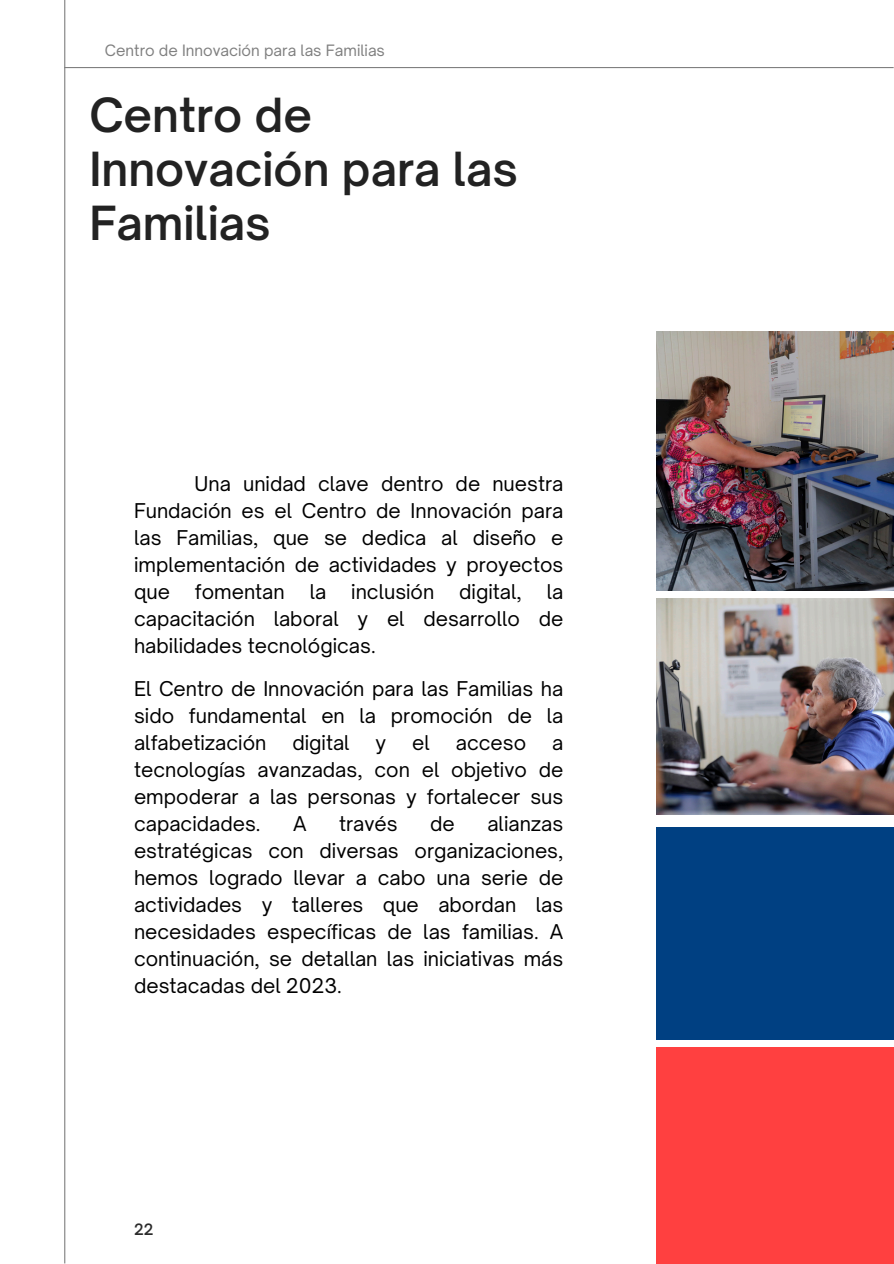
<style>
.page{position:relative;width:894px;height:1264px;background:#fff}
.page>*{position:absolute;margin:0;border:0;box-sizing:border-box;transform-origin:0 0}
.t1{font:600 45px/54px "Open Sauce One";color:#222}
.t2{font:19.5px/27px "Open Sauce One";color:#000;text-align:justify}
.t3{font:15px "Open Sauce One";color:#808080}
.t4{font:600 15px "Open Sauce One";color:#2b2b2b}
</style>
<div class="page">
<hr style="left:64px;top:0;width:1px;height:1263px;background:#808080">
<hr style="left:64px;top:67px;width:829px;height:1px;background:#808080">
<div style="left:656px;top:826px;width:237px;height:213px;background:#004082"></div>
<div style="left:656px;top:1047px;width:237px;height:216px;background:#ff4040"></div>
<img style="left:656px;top:332px;width:237px;height:258px">
<img style="left:656px;top:598px;width:237px;height:216px">
<p class="t3" style="left:105px;top:41px;width:281px">Centro de Innovación para las Familias</p>
<p class="t1" style="left:89px;top:88px;width:430px">Centro de<br>Innovación para las<br>Familias</p>
<h2 class="t2" style="left:134px;top:470px;width:431px;text-indent:61px">Una unidad clave dentro de nuestra Fundación es el Centro de Innovación para las Familias, que se dedica al diseño e implementación de actividades y proyectos que</h2>
<h2 class="t2" style="left:195px;top:578px;width:91px">fomentan</h2>
<h2 class="t2" style="left:309px;top:578px;width:18px">la</h2>
<h2 class="t2" style="left:351px;top:578px;width:85px">inclusión</h2>
<h2 class="t2" style="left:459px;top:578px;width:64px">digital,</h2>
<h2 class="t2" style="left:134px;top:578px;width:431px;text-indent:412px">la capacitación laboral y el desarrollo de habilidades tecnológicas.</h2>
<h2 class="t2" style="left:134px;top:674px;width:431px">El Centro de Innovación para las Familias ha sido fundamental en la promoción de la alfabetización</h2>
<h2 class="t2" style="left:292px;top:728px;width:59px">digital</h2>
<h2 class="t2" style="left:375px;top:728px;width:12px">y</h2>
<h2 class="t2" style="left:412px;top:728px;width:19px">el</h2>
<h2 class="t2" style="left:456px;top:728px;width:72px">acceso</h2>
<h2 class="t2" style="left:134px;top:728px;width:431px;text-indent:418px">a tecnologías avanzadas, con el objetivo de empoderar a las personas y fortalecer sus capacidades.</h2>
<h2 class="t2" style="left:134px;top:809px;width:431px;text-indent:353px">alianzas estratégicas con diversas organizaciones, hemos logrado llevar a cabo una serie de actividades y talleres que abordan las necesidades específicas de las familias. A continuación, se detallan las iniciativas más destacadas del 2023.</h2>
<h2 class="t2" style="left:293px;top:809px;width:15px">A</h2>
<h2 class="t2" style="left:339px;top:809px;width:60px">través</h2>
<h2 class="t2" style="left:430px;top:809px;width:26px">de</h2>
<p class="t4" style="left:134px;top:1219px;width:21px">22</p>
</div>
